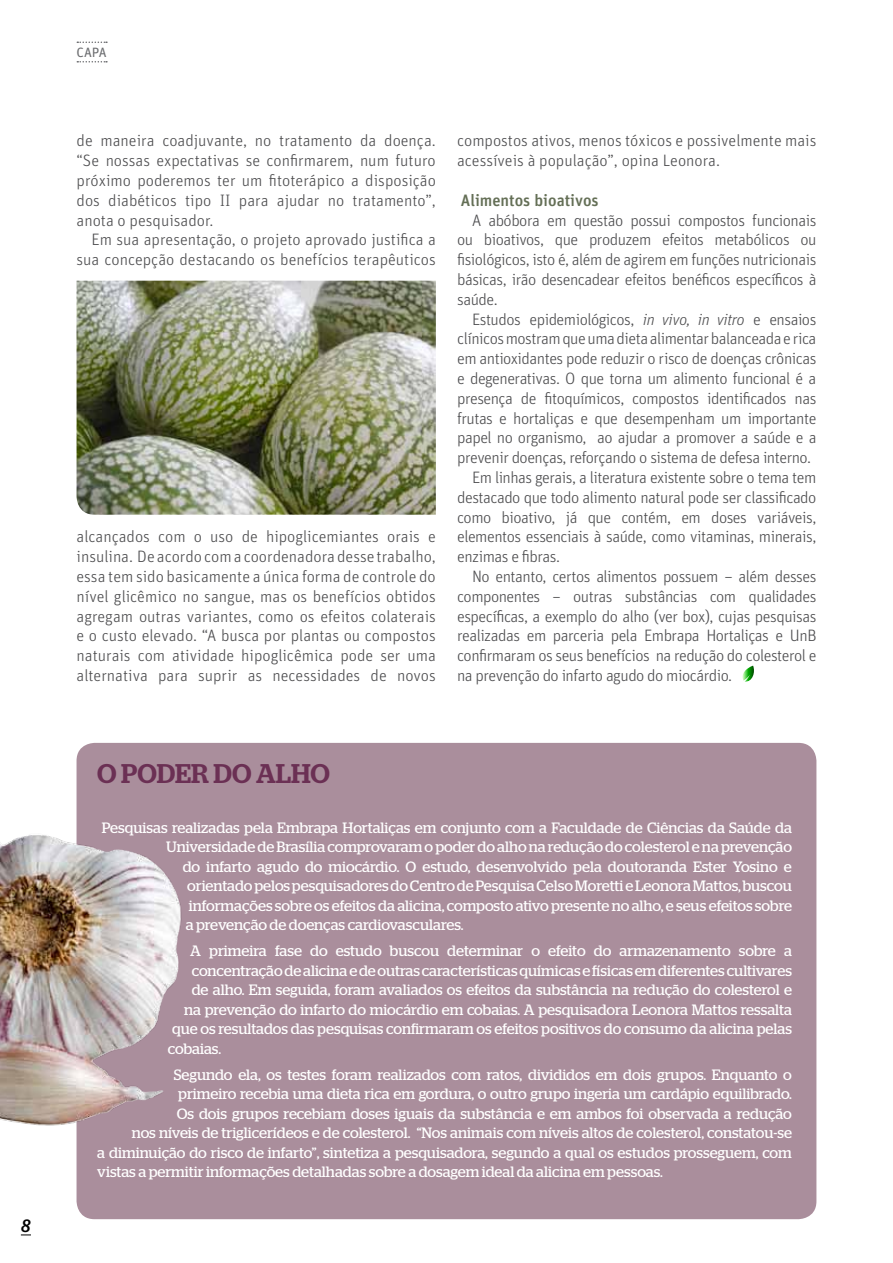
<style>
.page{position:relative;width:893px;height:1263px;background:#fff}
.page>*{position:absolute;margin:0;border:0;box-sizing:border-box;transform-origin:0 0}
.t1{font:500 27px "Stag";color:#6b3054}
.t2{font:italic 500 18px "Unit Pro";color:#000}
.t3{font:300 16.5px/19.8px "Unit Pro";letter-spacing:-.03em;color:#4d4d4f;text-align:justify}
.t4{font:300 16.5px/19.8px "Unit Pro";color:#4d4d4f;text-align:right}
.t5{font:500 16.5px "Unit Pro";color:#646f56}
.t6{font:15px "Stag";color:#fff}
.t7{font:13.5px "Unit Pro";color:#6d6e71}
.s1{font-style:italic}
</style>
<div class="page">
<hr style="left:892px;top:0;width:1px;height:1263px;background:#d8db88">
<svg style="left:77px;top:61px;width:30px;height:2px"></svg>
<svg style="left:77px;top:42px;width:30px;height:1px"></svg>
<div style="left:77px;top:743px;width:739px;height:476px;background:#aa8e9c;border-radius:18px"></div>
<img style="left:0;top:743px;width:182px;height:425px">
<img style="left:77px;top:281px;width:359px;height:234px">
<svg style="left:742px;top:666px;width:12px;height:16px"></svg>
<p class="t2" style="left:21px;top:1215px;width:12px">8</p>
<p class="t7" style="left:77px;top:44px;width:32px">CAPA</p>
<p class="t3" style="left:77px;top:131px;width:361px">de maneira coadjuvante, no tratamento da doença. “Se nossas expectativas se confirmarem, num futuro próximo poderemos ter um fitoterápico a disposição dos diabéticos tipo II para ajudar no tratamento”, anota o pesquisador.</p>
<p class="t4" style="left:77px;top:230px;width:361px">Em sua apresentação, o projeto aprovado justifica a sua concepção destacando os benefícios terapêuticos</p>
<p class="t3" style="left:77px;top:527px;width:361px">alcançados com o uso de hipoglicemiantes orais e insulina. De acordo com a coordenadora desse trabalho, essa tem sido basicamente a única forma de controle do nível glicêmico no sangue, mas os benefícios obtidos agregam outras variantes, como os efeitos colaterais e o custo elevado. “A busca por plantas ou compostos naturais com atividade hipoglicêmica pode ser uma alternativa para suprir as necessidades de novos</p>
<p class="t4" style="left:457px;top:131px;width:361px;text-align:left">compostos ativos, menos tóxicos e possivelmente mais acessíveis à população”, opina Leonora.</p>
<p class="t5" style="left:461px;top:189px;width:139px">Alimentos bioativos</p>
<p class="t3" style="left:457px;top:210px;width:361px;text-indent:15px">A abóbora em questão possui compostos funcionais ou bioativos, que produzem efeitos metabólicos ou fisiológicos, isto é, além de agirem em funções nutricionais básicas, irão desencadear efeitos benéficos específicos à saúde.</p>
<p class="t3" style="left:472px;top:309px;width:346px">Estudos epidemiológicos, <span class="s1">in vivo, in vitro</span> e ensaios</p>
<p class="t3" style="left:457px;top:329px;width:361px">clínicos mostram que uma dieta alimentar balanceada e rica</p>
<p class="t3" style="left:457px;top:349px;width:361px">em antioxidantes pode reduzir o risco de doenças crônicas</p>
<p class="t3" style="left:457px;top:368px;width:361px">e degenerativas. O que torna um alimento funcional é a</p>
<p class="t3" style="left:457px;top:388px;width:361px">presença de fitoquímicos, compostos identificados nas</p>
<p class="t3" style="left:457px;top:408px;width:361px">frutas e hortaliças e que desempenham um importante</p>
<p class="t3" style="left:457px;top:428px;width:361px">papel no organismo, ao ajudar a promover a saúde e a</p>
<p class="t3" style="left:457px;top:448px;width:355px">prevenir doenças, reforçando o sistema de defesa interno.</p>
<p class="t3" style="left:472px;top:467px;width:346px">Em linhas gerais, a literatura existente sobre o tema tem</p>
<p class="t3" style="left:457px;top:487px;width:361px">destacado que todo alimento natural pode ser classificado</p>
<p class="t3" style="left:457px;top:507px;width:361px">como bioativo, já que contém, em doses variáveis,</p>
<p class="t3" style="left:457px;top:527px;width:361px">elementos essenciais à saúde, como vitaminas, minerais,</p>
<p class="t3" style="left:457px;top:547px;width:105px">enzimas e fibras.</p>
<p class="t3" style="left:472px;top:566px;width:346px">No entanto, certos alimentos possuem – além desses</p>
<p class="t3" style="left:457px;top:586px;width:361px">componentes – outras substâncias com qualidades</p>
<p class="t3" style="left:457px;top:606px;width:361px">específicas, a exemplo do alho (ver box), cujas pesquisas</p>
<p class="t3" style="left:457px;top:626px;width:361px">realizadas em parceria pela Embrapa Hortaliças e UnB</p>
<p class="t3" style="left:457px;top:646px;width:361px">confirmaram os seus benefícios na redução do colesterol e</p>
<p class="t3" style="left:457px;top:665px;width:277px">na prevenção do infarto agudo do miocárdio.</p>
<h1 class="t1" style="left:97px;top:757px;width:234px">O PODER DO ALHO</h1>
<p class="t6" style="left:102px;top:819px;width:692px">Pesquisas realizadas pela Embrapa Hortaliças em conjunto com a Faculdade de Ciências da Saúde da</p>
<p class="t6" style="left:166px;top:838px;width:627px">Universidade de Brasília comprovaram o poder do alho na redução do colesterol e na prevenção</p>
<p class="t6" style="left:183px;top:858px;width:611px">do infarto agudo do miocárdio. O estudo, desenvolvido pela doutoranda Ester Yosino e</p>
<p class="t6" style="left:187px;top:877px;width:606px">orientado pelos pesquisadores do Centro de Pesquisa Celso Moretti e Leonora Mattos, buscou</p>
<p class="t6" style="left:189px;top:897px;width:605px">informações sobre os efeitos da alicina, composto ativo presente no alho, e seus efeitos sobre</p>
<p class="t6" style="left:186px;top:916px;width:279px">a prevenção de doenças cardiovasculares.</p>
<p class="t6" style="left:190px;top:942px;width:603px">A primeira fase do estudo buscou determinar o efeito do armazenamento sobre a</p>
<p class="t6" style="left:192px;top:962px;width:602px">concentração de alicina e de outras características químicas e físicas em diferentes cultivares</p>
<p class="t6" style="left:192px;top:981px;width:602px">de alho. Em seguida, foram avaliados os efeitos da substância na redução do colesterol e</p>
<p class="t6" style="left:184px;top:1001px;width:609px">na prevenção do infarto do miocárdio em cobaias. A pesquisadora Leonora Mattos ressalta</p>
<p class="t6" style="left:172px;top:1020px;width:621px">que os resultados das pesquisas confirmaram os efeitos positivos do consumo da alicina pelas</p>
<p class="t6" style="left:168px;top:1040px;width:55px">cobaias.</p>
<p class="t6" style="left:174px;top:1066px;width:620px">Segundo ela, os testes foram realizados com ratos, divididos em dois grupos. Enquanto o</p>
<p class="t6" style="left:178px;top:1085px;width:615px">primeiro recebia uma dieta rica em gordura, o outro grupo ingeria um cardápio equilibrado.</p>
<p class="t6" style="left:177px;top:1105px;width:617px">Os dois grupos recebiam doses iguais da substância e em ambos foi observada a redução</p>
<p class="t6" style="left:132px;top:1124px;width:662px">nos níveis de triglicerídeos e de colesterol. “Nos animais com níveis altos de colesterol, constatou-se</p>
<p class="t6" style="left:97px;top:1144px;width:696px">a diminuição do risco de infarto”, sintetiza a pesquisadora, segundo a qual os estudos prosseguem, com</p>
<p class="t6" style="left:97px;top:1163px;width:567px">vistas a permitir informações detalhadas sobre a dosagem ideal da alicina em pessoas.</p>
</div>
